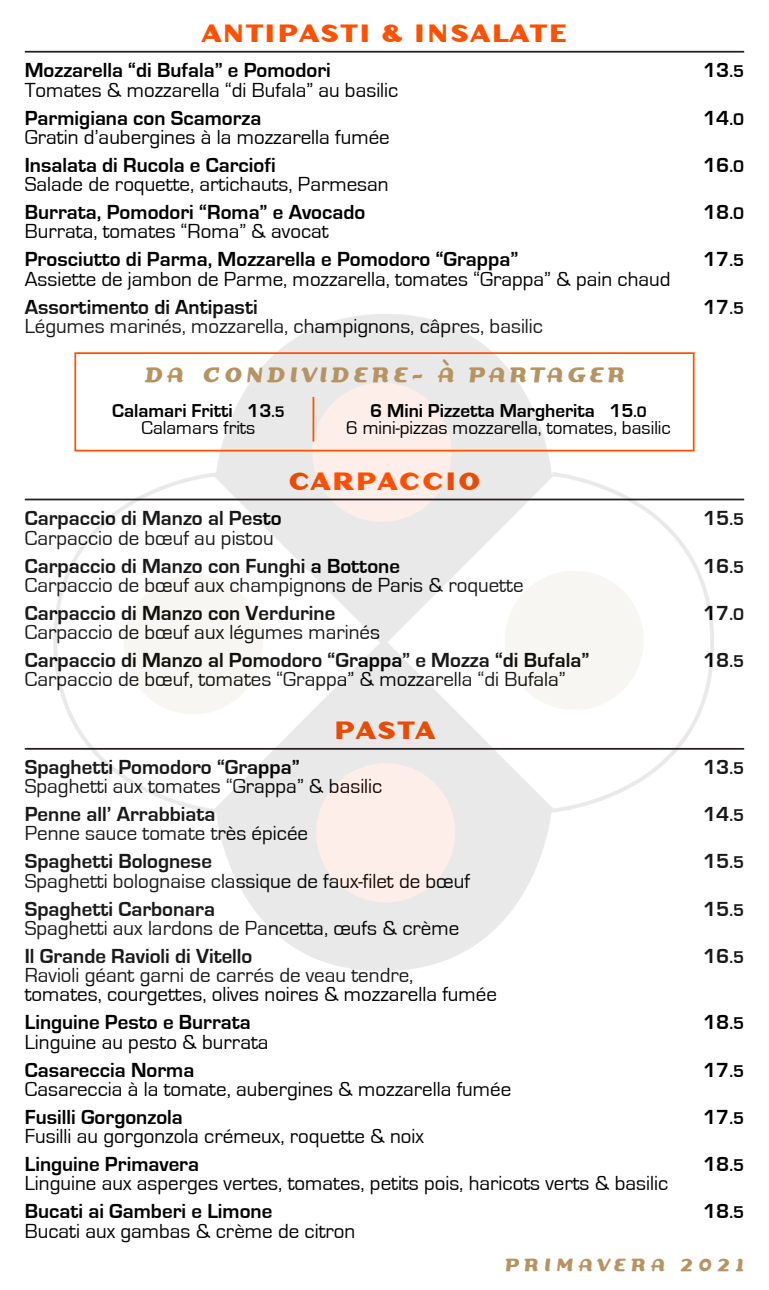
<style>
.page{position:relative;width:769px;height:1290px;background:#fff}
.page>*{position:absolute;margin:0;border:0;box-sizing:border-box;transform-origin:0 0}
.t1{font:700 28px "Dogma";letter-spacing:.12em;color:#ff5000}
.t2{font:700 22.75px "Dogma Script";letter-spacing:.15em;color:#b59363}
.t3{font:21px/19.2px "Eurostile";color:#000}
.t4{font:700 21px "Eurostile";color:#000}
.t5{font:19.25px/17.5px "Eurostile";color:#000;text-align:center}
.t6{font:700 19.25px/17.5px "Eurostile";color:#000;text-align:center}
.t7{font:700 19.25px "Dogma Script";letter-spacing:.24em;color:#b59363}
.s1{font-size:17.5px}
.s2{font-size:15.75px}
.s3{font-weight:400}
.s4{font-weight:700}
.s5{font-weight:700;font-size:15.75px}
</style>
<div class="page">
<img style="left:24px;top:314px;width:721px;height:657px">
<hr style="left:25px;top:51px;width:719px;height:2px;background:#231f20">
<hr style="left:25px;top:499px;width:719px;height:1px;background:#231f20">
<hr style="left:25px;top:748px;width:719px;height:2px;background:#231f20">
<div style="left:74px;top:352px;width:620px;height:99px;border:2px solid #ff5000"></div>
<hr style="left:313px;top:397px;width:1px;height:44px;background:#ff5000">
<h1 class="t1" style="left:203px;top:13px;width:364px">ANTIPASTI &amp; INSALATE</h1>
<p class="t4" style="left:25px;top:59px;width:308px">Mozzarella “di Bufala” e Pomodori</p>
<p class="t4" style="left:703px;top:59px;width:43px">13<span class="s1">.5</span></p>
<p class="t3" style="left:25px;top:80px;width:375px">Tomates &amp; mozzarella “di Bufala” au basilic</p>
<p class="t4" style="left:25px;top:106px;width:238px">Parmigiana con Scamorza</p>
<p class="t4" style="left:703px;top:106px;width:43px">14<span class="s1">.0</span></p>
<p class="t3" style="left:25px;top:128px;width:366px">Gratin d’aubergines à la mozzarella fumée</p>
<p class="t4" style="left:25px;top:153px;width:252px">Insalata di Rucola e Carciofi</p>
<p class="t4" style="left:703px;top:153px;width:43px">16<span class="s1">.0</span></p>
<p class="t3" style="left:25px;top:175px;width:365px">Salade de roquette, artichauts, Parmesan</p>
<p class="t4" style="left:25px;top:201px;width:342px">Burrata, Pomodori “Roma” e Avocado</p>
<p class="t4" style="left:703px;top:201px;width:43px">18<span class="s1">.0</span></p>
<p class="t3" style="left:25px;top:222px;width:305px">Burrata, tomates “Roma” &amp; avocat</p>
<p class="t4" style="left:25px;top:248px;width:495px">Prosciutto di Parma, Mozzarella e Pomodoro “Grappa”</p>
<p class="t4" style="left:703px;top:248px;width:43px">17<span class="s1">.5</span></p>
<p class="t3" style="left:25px;top:269px;width:647px">Assiette de jambon de Parme, mozzarella, tomates “Grappa” &amp; pain chaud</p>
<p class="t4" style="left:25px;top:295px;width:234px">Assortimento di Antipasti</p>
<p class="t4" style="left:703px;top:295px;width:43px">17<span class="s1">.5</span></p>
<p class="t3" style="left:25px;top:317px;width:520px">Légumes marinés, mozzarella, champignons, câpres, basilic</p>
<p class="t2" style="left:144px;top:359px;width:482px">DA CONDIVIDERE- À PARTAGER</p>
<p class="t6" style="left:112px;top:402px;width:174px">Calamari Fritti 13<span class="s2">.5<br></span><span class="s3">Calamars frits</span></p>
<p class="t5" style="left:346px;top:402px;width:326px"><span class="s4">6 Mini Pizzetta Margherita 15</span><span class="s5">.0<br></span>6 mini-pizzas mozzarella, tomates, basilic</p>
<h1 class="t1" style="left:289px;top:461px;width:192px">CARPACCIO</h1>
<p class="t4" style="left:25px;top:507px;width:258px">Carpaccio di Manzo al Pesto</p>
<p class="t4" style="left:703px;top:507px;width:43px">15<span class="s1">.5</span></p>
<p class="t3" style="left:25px;top:528px;width:250px">Carpaccio de bœuf au pistou</p>
<p class="t4" style="left:25px;top:554px;width:377px">Carpaccio di Manzo con Funghi a Bottone</p>
<p class="t4" style="left:703px;top:554px;width:43px">16<span class="s1">.5</span></p>
<p class="t3" style="left:25px;top:576px;width:500px">Carpaccio de bœuf aux champignons de Paris &amp; roquette</p>
<p class="t4" style="left:25px;top:601px;width:312px">Carpaccio di Manzo con Verdurine</p>
<p class="t4" style="left:703px;top:601px;width:43px">17<span class="s1">.0</span></p>
<p class="t3" style="left:25px;top:623px;width:357px">Carpaccio de bœuf aux légumes marinés</p>
<p class="t4" style="left:25px;top:649px;width:566px">Carpaccio di Manzo al Pomodoro “Grappa” e Mozza “di Bufala”</p>
<p class="t4" style="left:703px;top:649px;width:43px">18<span class="s1">.5</span></p>
<p class="t3" style="left:25px;top:670px;width:542px">Carpaccio de bœuf, tomates “Grappa” &amp; mozzarella “di Bufala”</p>
<h1 class="t1" style="left:335px;top:710px;width:101px">PASTA</h1>
<p class="t4" style="left:25px;top:755px;width:276px">Spaghetti Pomodoro “Grappa”</p>
<p class="t4" style="left:703px;top:755px;width:43px">13<span class="s1">.5</span></p>
<p class="t3" style="left:25px;top:777px;width:359px">Spaghetti aux tomates “Grappa” &amp; basilic</p>
<p class="t4" style="left:25px;top:803px;width:192px">Penne all’ Arrabbiata</p>
<p class="t4" style="left:703px;top:803px;width:43px">14<span class="s1">.5</span></p>
<p class="t3" style="left:25px;top:824px;width:285px">Penne sauce tomate très épicée</p>
<p class="t4" style="left:25px;top:850px;width:189px">Spaghetti Bolognese</p>
<p class="t4" style="left:703px;top:850px;width:43px">15<span class="s1">.5</span></p>
<p class="t3" style="left:25px;top:871px;width:447px">Spaghetti bolognaise classique de faux-filet de bœuf</p>
<p class="t4" style="left:25px;top:897px;width:192px">Spaghetti Carbonara</p>
<p class="t4" style="left:703px;top:897px;width:43px">15<span class="s1">.5</span></p>
<p class="t3" style="left:25px;top:919px;width:436px">Spaghetti aux lardons de Pancetta, œufs &amp; crème</p>
<p class="t4" style="left:25px;top:944px;width:229px">Il Grande Ravioli di Vitello</p>
<p class="t4" style="left:703px;top:944px;width:43px">16<span class="s1">.5</span></p>
<p class="t3" style="left:25px;top:966px;width:474px">Ravioli géant garni de carrés de veau tendre,<br>tomates, courgettes, olives noires &amp; mozzarella fumée</p>
<p class="t4" style="left:25px;top:1011px;width:228px">Linguine Pesto e Burrata</p>
<p class="t4" style="left:703px;top:1011px;width:43px">18<span class="s1">.5</span></p>
<p class="t3" style="left:25px;top:1032px;width:245px">Linguine au pesto &amp; burrata</p>
<p class="t4" style="left:25px;top:1058px;width:171px">Casareccia Norma</p>
<p class="t4" style="left:703px;top:1058px;width:43px">17<span class="s1">.5</span></p>
<p class="t3" style="left:25px;top:1080px;width:488px">Casareccia à la tomate, aubergines &amp; mozzarella fumée</p>
<p class="t4" style="left:25px;top:1105px;width:160px">Fusilli Gorgonzola</p>
<p class="t4" style="left:703px;top:1105px;width:43px">17<span class="s1">.5</span></p>
<p class="t3" style="left:25px;top:1127px;width:401px">Fusilli au gorgonzola crémeux, roquette &amp; noix</p>
<p class="t4" style="left:25px;top:1153px;width:176px">Linguine Primavera</p>
<p class="t4" style="left:703px;top:1153px;width:43px">18<span class="s1">.5</span></p>
<p class="t3" style="left:25px;top:1174px;width:645px">Linguine aux asperges vertes, tomates, petits pois, haricots verts &amp; basilic</p>
<p class="t4" style="left:25px;top:1200px;width:249px">Bucati ai Gamberi e Limone</p>
<p class="t4" style="left:703px;top:1200px;width:43px">18<span class="s1">.5</span></p>
<p class="t3" style="left:25px;top:1221px;width:332px">Bucati aux gambas &amp; crème de citron</p>
<p class="t7" style="left:504px;top:1251px;width:242px">PRIMAVERA 2021</p>
</div>
